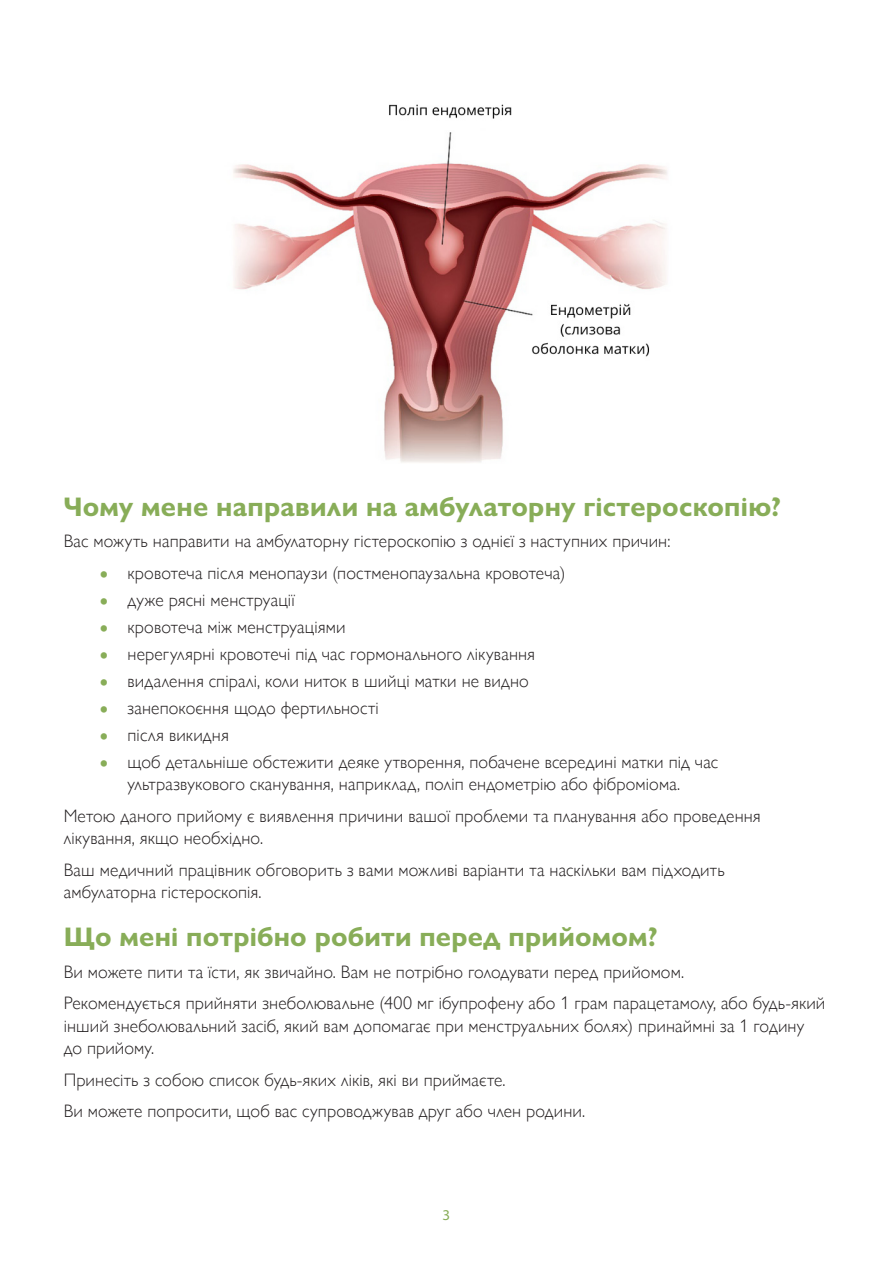
<style>
.page{position:relative;width:893px;height:1263px;background:#fff}
.page>*{position:absolute;margin:0;border:0;box-sizing:border-box;transform-origin:0 0}
.PI_A_head{font:700 27px "Gill Sans Nova";letter-spacing:.01em;color:#88ad58}
.PI_body_text{font:300 18px/22.5px "Gill Sans Nova";letter-spacing:.005em;color:#231f20}
.t1{font:15px "Myriad Pro";color:#88ad58}
.s1{font-size:31.5px;color:#88ad58}
</style>
<div class="page">
<img style="left:233px;top:104px;width:435px;height:359px">
<p class="PI_A_head" style="left:64px;top:490px;width:719px">Чому мене направили на амбулаторну гістероскопію?</p>
<p class="PI_body_text" style="left:64px;top:530px;width:608px">Вас можуть направити на амбулаторну гістероскопію з однієї з наступних причин:</p>
<p class="PI_body_text" style="left:98px;top:561px;width:469px"><span class="s1">•</span> кровотеча після менопаузи (постменопаузальна кровотеча)</p>
<p class="PI_body_text" style="left:98px;top:588px;width:198px"><span class="s1">•</span> дуже рясні менструації</p>
<p class="PI_body_text" style="left:98px;top:615px;width:249px"><span class="s1">•</span> кровотеча між менструаціями</p>
<p class="PI_body_text" style="left:98px;top:642px;width:439px"><span class="s1">•</span> нерегулярні кровотечі під час гормонального лікування</p>
<p class="PI_body_text" style="left:98px;top:669px;width:433px"><span class="s1">•</span> видалення спіралі, коли ниток в шийці матки не видно</p>
<p class="PI_body_text" style="left:98px;top:696px;width:282px"><span class="s1">•</span> занепокоєння щодо фертильності</p>
<p class="PI_body_text" style="left:98px;top:723px;width:133px"><span class="s1">•</span> після викидня</p>
<p class="PI_body_text" style="left:98px;top:750px;width:622px;text-align:center"><span class="s1">•</span> щоб детальніше обстежити деяке утворення, побачене всередині матки під час ультразвукового сканування, наприклад, поліп ендометрію або фіброміома.</p>
<p class="PI_body_text" style="left:64px;top:804px;width:698px">Метою даного прийому є виявлення причини вашої проблеми та планування або проведення лікування, якщо необхідно.</p>
<p class="PI_body_text" style="left:64px;top:858px;width:662px">Ваш медичний працівник обговорить з вами можливі варіанти та наскільки вам підходить амбулаторна гістероскопія.</p>
<p class="PI_A_head" style="left:64px;top:920px;width:595px">Що мені потрібно робити перед прийомом?</p>
<p class="PI_body_text" style="left:64px;top:960px;width:622px">Ви можете пити та їсти, як звичайно. Вам не потрібно голодувати перед прийомом.</p>
<p class="PI_body_text" style="left:64px;top:992px;width:763px">Рекомендується прийняти знеболювальне (400 мг ібупрофену або 1 грам парацетамолу, або будь-який інший знеболювальний засіб, який вам допомагає при менструальних болях) принаймні за 1 годину до прийому.</p>
<p class="PI_body_text" style="left:64px;top:1068px;width:443px">Принесіть з собою список будь-яких ліків, які ви приймаєте.</p>
<p class="PI_body_text" style="left:64px;top:1100px;width:523px">Ви можете попросити, щоб вас супроводжував друг або член родини.</p>
<p class="t1" style="left:443px;top:1205px;width:9px">3</p>
</div>
